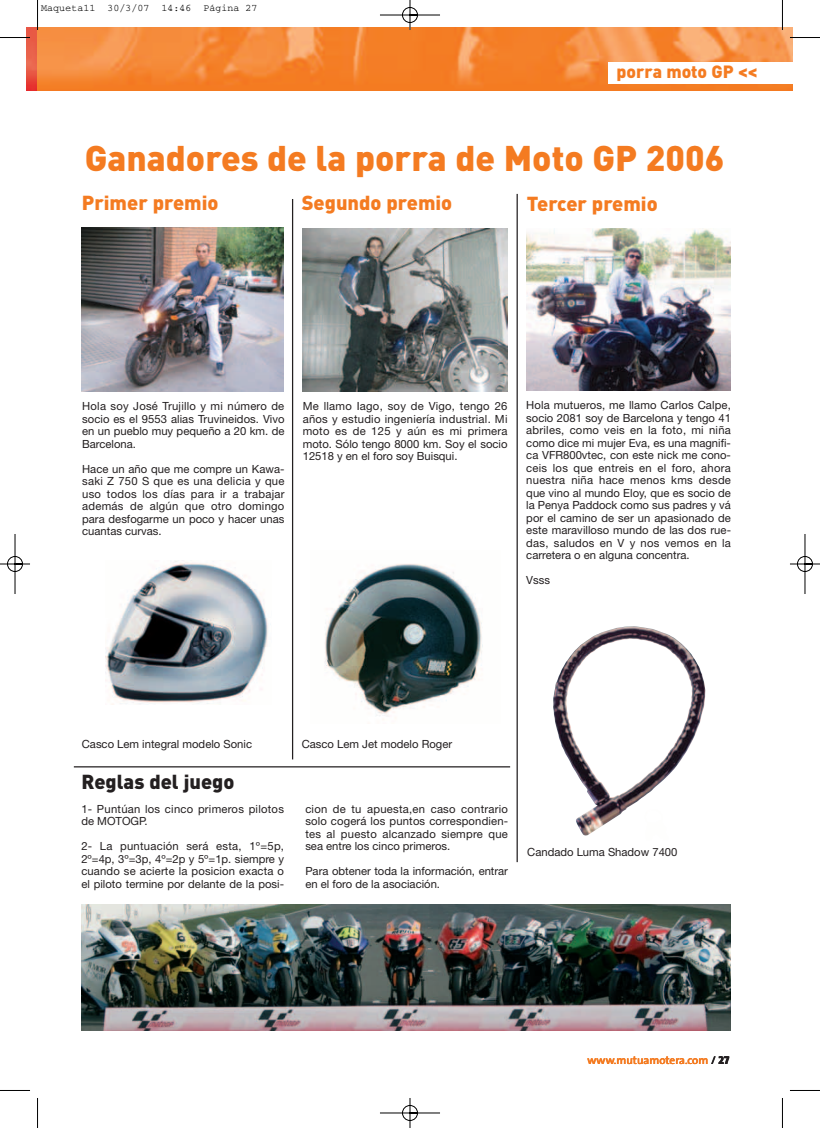
<style>
.page{position:relative;width:820px;height:1128px;background:#fff}
.page>*{position:absolute;margin:0;border:0;box-sizing:border-box;transform-origin:0 0}
.t1{font:900 35.25px "DIN";color:#f47b21}
.t2{font:900 20px "DIN";color:#f47b21}
.t3{font:900 20px "DIN";color:#231f20}
.t4{font:900 17.5px "DIN";color:#f47b21}
.t5{font:11.25px/12.5px "Helvetica Neue";color:#231f20;text-align:justify}
.t6{font:11.25px/12.5px "Helvetica Neue";letter-spacing:.02em;color:#231f20}
.t7{font:11.25px "The Sans";color:#f47b21}
.t8{font:10px "Courier";color:#000}
.s1{color:#231f20}
.s2{font-family:"The Sans Extra Bold Caps";color:#231f20}
</style>
<div class="page">
<img style="left:0;top:0;width:819px;height:1127px">
<p class="t8" style="left:41px;top:5px;width:218px">Maqueta11 30/3/07 14:46 Página 27</p>
<h3 class="t4" style="left:616px;top:65px;width:142px">porra moto GP &lt;&lt;</h3>
<h1 class="t1" style="left:85px;top:145px;width:640px">Ganadores de la porra de Moto GP 2006</h1>
<h2 class="t2" style="left:82px;top:196px;width:138px">Primer premio</h2>
<h2 class="t2" style="left:301px;top:196px;width:152px">Segundo premio</h2>
<h2 class="t2" style="left:526px;top:197px;width:132px">Tercer premio</h2>
<p class="t5" style="left:82px;top:399px;width:204px">Hola soy José Trujillo y mi número de socio es el 9553 alias Truvineidos. Vivo en un pueblo muy pequeño a 20 km. de Barcelona.</p>
<p class="t5" style="left:82px;top:462px;width:204px">Hace un año que me compre un Kawa&shy;saki Z 750 S que es una delicia y que uso todos los días para ir a trabajar además de algún que otro domingo para desfogarme un poco y hacer unas cuantas curvas.</p>
<p class="t5" style="left:302px;top:399px;width:206px">Me llamo Iago, soy de Vigo, tengo 26 años y estudio ingeniería industrial. Mi moto es de 125 y aún es mi primera moto. Sólo tengo 8000 km. Soy el socio 12518 y en el foro soy Buisqui.</p>
<p class="t5" style="left:526px;top:398px;width:206px">Hola mutueros, me llamo Carlos Calpe, socio 2081 soy de Barcelona y tengo 41 abriles, como veis en la foto, mi niña como dice mi mujer Eva, es una magnifi&shy;ca VFR800vtec, con este nick me cono&shy;ceis los que entreis en el foro, ahora nuestra niña hace menos kms desde que vino al mundo Eloy, que es socio de la Penya Paddock como sus padres y vá por el camino de ser un apasionado de este maravilloso mundo de las dos rue&shy;das, saludos en V y nos vemos en la carretera o en alguna concentra.</p>
<p class="t5" style="left:526px;top:573px;width:25px">Vsss</p>
<p class="t5" style="left:82px;top:738px;width:172px">Casco Lem integral modelo Sonic</p>
<p class="t5" style="left:301px;top:737px;width:152px">Casco Lem Jet modelo Roger</p>
<h2 class="t3" style="left:81px;top:774px;width:154px">Reglas del juego</h2>
<p class="t6" style="left:81px;top:802px;width:204px">1- Puntúan los cinco primeros pilotos de MOTOGP.</p>
<p class="t5" style="left:81px;top:839px;width:204px">2- La puntuación será esta, 1º=5p, 2º=4p, 3º=3p, 4º=2p y 5º=1p. siempre y cuando se acierte la posicion exacta o el piloto termine por delante de la posi-</p>
<p class="t5" style="left:305px;top:802px;width:204px">cion de tu apuesta,en caso contrario solo cogerá los puntos correspondien&shy;tes al puesto alcanzado siempre que sea entre los cinco primeros.</p>
<p class="t5" style="left:305px;top:864px;width:204px">Para obtener toda la información, entrar en el foro de la asociación.</p>
<p class="t5" style="left:527px;top:845px;width:152px">Candado Luma Shadow 7400</p>
<p class="t7" style="left:587px;top:1055px;width:143px">www.mutuamotera.com <span class="s1">/</span> <span class="s2">27</span></p>
</div>
